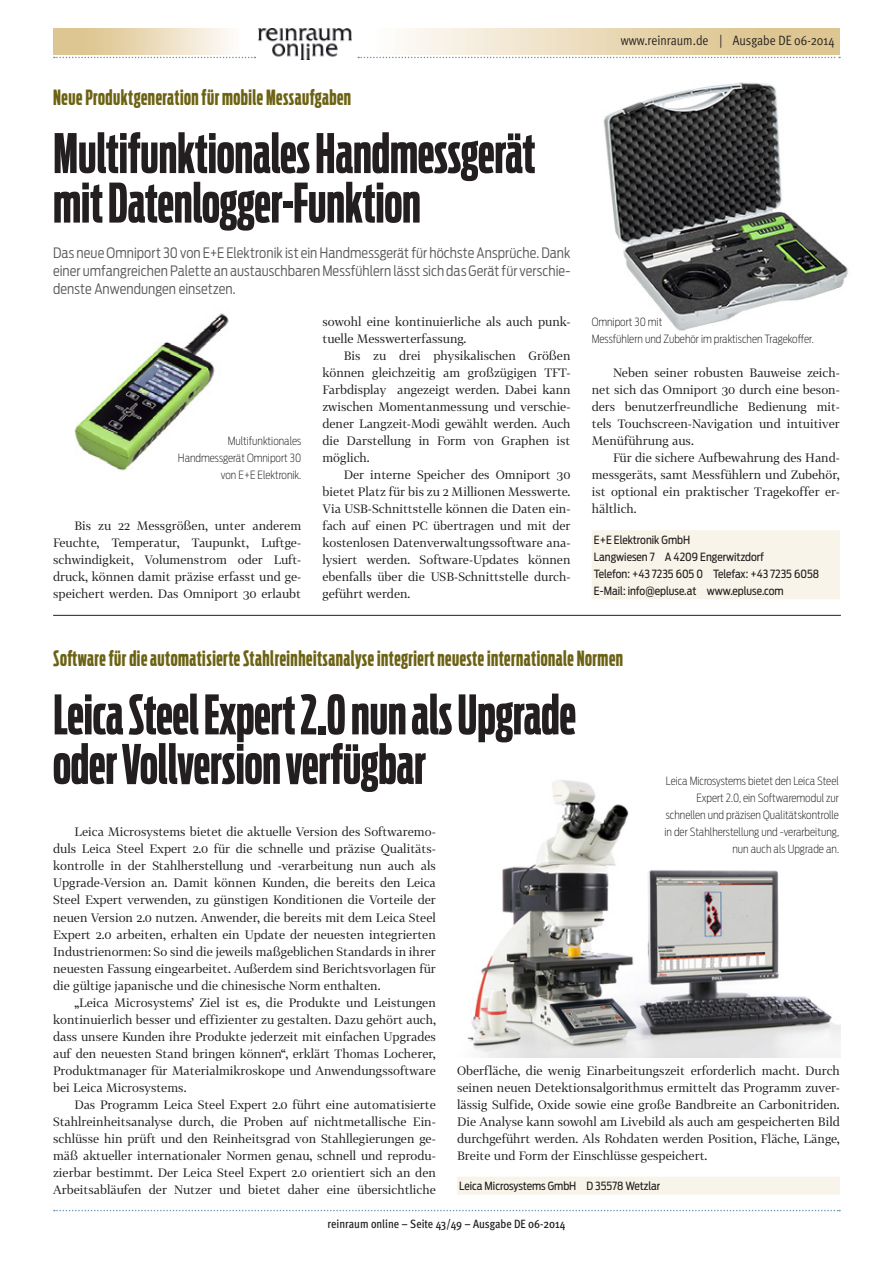
<style>
.page{position:relative;width:893px;height:1263px;background:#fff}
.page>*{position:absolute;margin:0;border:0;box-sizing:border-box;transform-origin:0 0}
.t1{font:700 54px/49.5px "Antenna Comp";color:#231f20}
.t2{font:700 21px "Antenna Comp";letter-spacing:.025em;color:#6c6214}
.t3{font:300 14.25px/18px "Antenna Cond";letter-spacing:.005em;color:#58595b;text-align:justify}
.t4{font:13.5px "Meta OT Cond Norm";color:#231f20}
.t5{font:12px/17px "Tabac G2";color:#231f20;text-align:justify}
.t6{font:500 condensed 12px "Meta OT";color:#231f20}
.t7{font:200 11.25px/17px "Antenna Cond";color:#231f20;text-align:right}
.t8{font:11.25px/17px "Antenna Cond";color:#231f20}
</style>
<div class="page">
<svg style="left:358px;top:57px;width:482px;height:1px"></svg>
<svg style="left:54px;top:57px;width:201px;height:1px"></svg>
<svg style="left:54px;top:1210px;width:786px;height:1px"></svg>
<img style="left:258px;top:29px;width:94px;height:31px">
<img style="left:74px;top:313px;width:155px;height:158px">
<div style="left:592px;top:530px;width:248px;height:18px;background:#f9f4e9"></div>
<div style="left:592px;top:547px;width:248px;height:18px;background:#f9f4e9"></div>
<div style="left:592px;top:564px;width:248px;height:18px;background:#f9f4e9"></div>
<div style="left:592px;top:581px;width:248px;height:18px;background:#f9f4e9"></div>
<img style="left:603px;top:82px;width:245px;height:249px">
<img style="left:467px;top:780px;width:374px;height:277px">
<div style="left:457px;top:1177px;width:383px;height:18px;background:#f9f4e9"></div>
<hr style="left:53px;top:615px;width:788px;height:1px;background:#231f20">
<h2 class="t2" style="left:53px;top:86px;width:300px">Neue Produktgeneration für mobile Messaufgaben</h2>
<h1 class="t1" style="left:53px;top:129px;width:484px">Multifunktionales Handmessgerät mit Datenlogger-Funktion</h1>
<p class="t3" style="left:53px;top:244px;width:519px">Das neue Omniport 30 von E+E Elektronik ist ein Handmessgerät für höchste Ansprüche. Dank einer umfangreichen Palette an austauschbaren Messfühlern lässt sich das Gerät für verschie&shy;denste Anwendungen einsetzen.</p>
<p class="t7" style="left:178px;top:433px;width:125px">Multifunktionales<br>Handmessgerät Omniport 30 von E+E Elektronik.</p>
<p class="t5" style="left:53px;top:517px;width:250px;text-indent:21px">Bis zu 22 Messgrößen, unter anderem Feuchte, Temperatur, Taupunkt, Luftge&shy;schwindigkeit, Volumenstrom oder Luft&shy;druck, können damit präzise erfasst und ge&shy;speichert werden. Das Omniport 30 erlaubt</p>
<p class="t5" style="left:322px;top:313px;width:250px">sowohl eine kontinuierliche als auch punk&shy;tuelle Messwerterfassung.</p>
<p class="t5" style="left:322px;top:347px;width:250px;text-indent:21px">Bis zu drei physikalischen Größen können gleichzeitig am großzügigen TFT-Farbdisplay angezeigt werden. Dabei kann zwischen Momentanmessung und verschie&shy;dener Langzeit-Modi gewählt werden. Auch die Darstellung in Form von Graphen ist möglich.</p>
<p class="t5" style="left:322px;top:466px;width:250px;text-indent:21px">Der interne Speicher des Omniport 30 bietet Platz für bis zu 2 Millionen Messwerte.<br>Via USB-Schnittstelle können die Daten ein&shy;fach auf einen PC übertragen und mit der kostenlosen Datenverwaltungssoftware ana&shy;lysiert werden. Software-Updates können ebenfalls über die USB-Schnittstelle durch&shy;geführt werden.</p>
<p class="t4" style="left:621px;top:32px;width:215px">www.reinraum.de | Ausgabe DE 06-2014</p>
<p class="t7" style="left:592px;top:314px;width:223px;text-align:left">Omniport 30 mit<br>Messfühlern und Zubehör im praktischen Tragekoffer.</p>
<p class="t5" style="left:592px;top:364px;width:250px;text-indent:21px">Neben seiner robusten Bauweise zeich&shy;net sich das Omniport 30 durch eine beson&shy;ders benutzerfreundliche Bedienung mit&shy;tels Touchscreen-Navigation und intuitiver Menüführung aus.</p>
<p class="t5" style="left:592px;top:449px;width:250px;text-indent:21px">Für die sichere Aufbewahrung des Hand&shy;messgeräts, samt Messfühlern und Zubehör, ist optional ein praktischer Tragekoffer er&shy;hältlich.</p>
<p class="t8" style="left:594px;top:531px;width:227px">E+E Elektronik GmbH<br>Langwiesen 7 A 4209 Engerwitzdorf<br>Telefon: +43 7235 605 0 Telefax: +43 7235 6058<br>E-Mail: info@epluse.at www.epluse.com</p>
<h2 class="t2" style="left:53px;top:647px;width:571px">Software für die automatisierte Stahlreinheitsanalyse integriert neueste internationale Normen</h2>
<h1 class="t1" style="left:53px;top:690px;width:524px">Leica Steel Expert 2.0 nun als Upgrade oder Vollversion verfügbar</h1>
<p class="t5" style="left:53px;top:823px;width:384px;text-indent:21px">Leica Microsystems bietet die aktuelle Version des Softwaremo&shy;duls Leica Steel Expert 2.0 für die schnelle und präzise Qualitäts&shy;kontrolle in der Stahlherstellung und -verarbeitung nun auch als Upgrade-Version an. Damit können Kunden, die bereits den Leica Steel Expert verwenden, zu günstigen Konditionen die Vorteile der neuen Version 2.0 nutzen. Anwender, die bereits mit dem Leica Steel Expert 2.0 arbeiten, erhalten ein Update der neuesten integrierten Industrienormen: So sind die jeweils maßgeblichen Standards in ihrer neuesten Fassung eingearbeitet. Außerdem sind Berichtsvorlagen für die gültige japanische und die chinesische Norm enthalten.</p>
<p class="t5" style="left:53px;top:993px;width:384px;text-indent:21px">„Leica Microsystems’ Ziel ist es, die Produkte und Leistungen kontinuierlich besser und effizienter zu gestalten. Dazu gehört auch, dass unsere Kunden ihre Produkte jederzeit mit einfachen Upgrades auf den neuesten Stand bringen können“, erklärt Thomas Locherer, Produktmanager für Materialmikroskope und Anwendungssoftware bei Leica Microsystems.</p>
<p class="t5" style="left:53px;top:1095px;width:384px;text-indent:21px">Das Programm Leica Steel Expert 2.0 führt eine automatisierte Stahlreinheitsanalyse durch, die Proben auf nichtmetallische Ein&shy;schlüsse hin prüft und den Reinheitsgrad von Stahllegierungen ge&shy;mäß aktueller internationaler Normen genau, schnell und reprodu&shy;zierbar bestimmt. Der Leica Steel Expert 2.0 orientiert sich an den Arbeitsabläufen der Nutzer und bietet daher eine übersichtliche</p>
<p class="t7" style="left:664px;top:773px;width:176px">Leica Microsystems bietet den Leica Steel Expert 2.0, ein Softwaremodul zur schnellen und präzisen Qualitätskontrolle in der Stahlherstellung und -verarbeitung, nun auch als Upgrade an.</p>
<p class="t5" style="left:457px;top:1061px;width:384px">Oberfläche, die wenig Einarbeitungszeit erforderlich macht. Durch seinen neuen Detektionsalgorithmus ermittelt das Programm zuver&shy;lässig Sulfide, Oxide sowie eine große Bandbreite an Carbonitriden.<br>Die Analyse kann sowohl am Livebild als auch am gespeicherten Bild durchgeführt werden. Als Rohdaten werden Position, Fläche, Länge, Breite und Form der Einschlüsse gespeichert.</p>
<p class="t8" style="left:459px;top:1177px;width:203px">Leica Microsystems GmbH D 35578 Wetzlar</p>
<p class="t6" style="left:328px;top:1216px;width:239px">reinraum online – Seite 43/49 – Ausgabe DE 06-2014</p>
</div>
